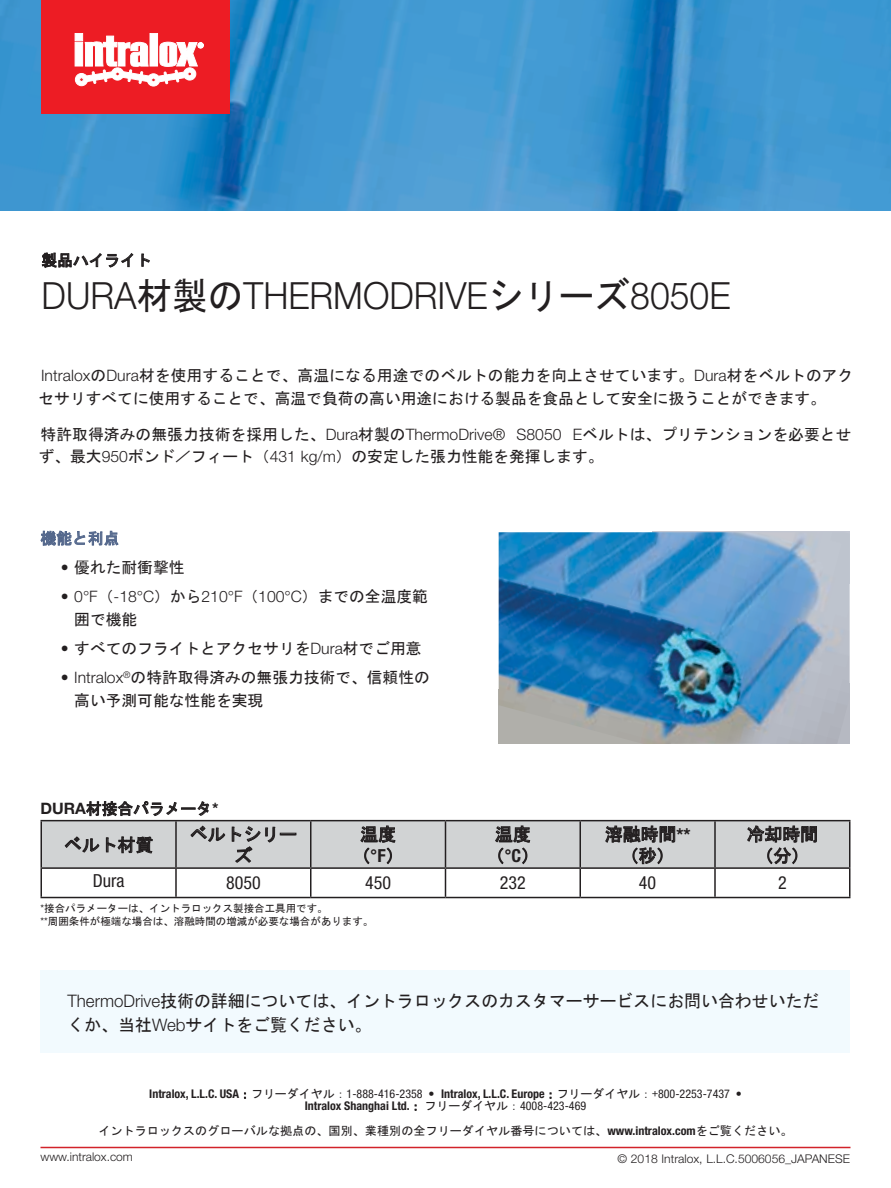
<style>
.page{position:relative;width:891px;height:1188px;background:#fff}
.page>*{position:absolute;margin:0;border:0;box-sizing:border-box;transform-origin:0 0}
.t1{font:300 37.5px "Helvetica Neue LT Pro";color:#231f20;scale:.95 1}
.t2{font:18px/21.6px "MS Gothic";letter-spacing:-.005em;color:#231f20;text-align:center}
.t3{font:condensed 18px "Helvetica Neue LT Pro";color:#231f20}
.t4{font:17.25px/24px "MS Gothic";color:#231f20}
.t5{font:15.75px/22.5px "MS Gothic";color:#231f20}
.t6{font:300 15.75px "Helvetica Neue LT Pro";color:#231f20}
.t7{font:15.75px "MS Gothic";color:#576a8e}
.t8{font:700 condensed 12px/12px "Helvetica Neue LT Pro";color:#231f20;text-align:center}
.t9{font:12px "MS Gothic";color:#231f20}
.t10{font:300 12px "Helvetica Neue LT Pro";color:#231f20}
.t11{font:10.5px "MS Gothic";color:#231f20}
.s1{font-family:"MS Gothic";font-weight:400}
.s2{font-family:"Helvetica Neue LT Pro";font-weight:300}
.s3{font-family:"Helvetica Neue LT Pro";font-weight:700}
.s4{font-family:"Helvetica Neue LT Pro";font-weight:700;font-stretch:condensed}
.s5{font-family:"Helvetica Neue LT Pro"}
.s6{font-family:"MS Gothic";font-weight:400;font-stretch:normal}
.s7{font-weight:400}
.s8{font-stretch:normal}
</style>
<div class="page">
<img style="left:0;top:0;width:891px;height:210px">
<svg style="left:42px;top:253px;width:91px;height:15px"></svg>
<svg style="left:141px;top:254px;width:9px;height:13px"></svg>
<svg style="left:41px;top:531px;width:78px;height:15px"></svg>
<div style="left:41px;top:0;width:189px;height:114px;background:#ed1c24"></div>
<div style="left:75px;top:33px;width:8px;height:8px;background:#fff"></div>
<div style="left:150px;top:33px;width:8px;height:33px;background:#fff"></div>
<svg style="left:75px;top:36px;width:129px;height:50px"></svg>
<img style="left:499px;top:532px;width:351px;height:212px">
<hr style="left:40px;top:1147px;width:810px;height:1px;background:#d2232a">
<div style="left:40px;top:971px;width:810px;height:82px;background:#f2fafe"></div>
<hr style="left:40px;top:820px;width:136px;height:1px;background:#231f20">
<hr style="left:40px;top:821px;width:2px;height:46px;background:#231f20">
<hr style="left:40px;top:867px;width:136px;height:2px;background:#231f20">
<hr style="left:40px;top:869px;width:2px;height:28px;background:#231f20">
<hr style="left:40px;top:897px;width:136px;height:1px;background:#231f20">
<svg style="left:41px;top:801px;width:809px;height:97px"></svg>
<p class="t5" style="left:41px;top:249px;width:112px">製品ハイライト</p>
<h1 class="t1" style="left:42px;top:272px;width:727px">DURA<span class="s1">材製の</span>THERMODRIVE<span class="s1">シリーズ</span>8050E</h1>
<p class="t5" style="left:39px;top:365px;width:817px"><span class="s2">Intralox</span>の<span class="s2">Dura</span>材を使用することで、高温になる用途でのベルトの能力を向上させています。<span class="s2">Dura</span>材をベルトのアクセサリすべてに使用することで、高温で負荷の高い用途における製品を食品として安全に扱うことができます。</p>
<p class="t5" style="left:39px;top:423px;width:814px">特許取得済みの無張力技術を採用した、<span class="s2">Dura</span>材製の<span class="s2">ThermoDrive® S8050 E</span>ベルトは、プリテンションを必要とせず、最大<span class="s2">950</span>ポンド／フィート（<span class="s2">431 kg/m</span>）の安定した張力性能を発揮します。</p>
<p class="t7" style="left:41px;top:530px;width:80px">機能と利点</p>
<p class="t5" style="left:61px;top:556px;width:125px"><span class="s2">•</span> 優れた耐衝撃性</p>
<p class="t6" style="left:61px;top:587px;width:369px">• 0°F<span class="s1">（</span>-18°C<span class="s1">）から</span>210°F<span class="s1">（</span>100°C<span class="s1">）までの全温度範</span></p>
<p class="t5" style="left:74px;top:608px;width:64px">囲で機能</p>
<p class="t5" style="left:61px;top:637px;width:362px"><span class="s2">•</span> すべてのフライトとアクセサリを<span class="s2">Dura</span>材でご用意</p>
<p class="t5" style="left:74px;top:666px;width:357px;text-indent:-14px"><span class="s2">• Intralox</span><sup>®</sup>の特許取得済みの無張力技術で、信頼性の高い予測可能な性能を実現</p>
<p class="t5" style="left:40px;top:797px;width:179px"><span class="s3">DURA</span>材接合パラメータ<span class="s3">*</span></p>
<p class="t2" style="left:64px;top:834px;width:91px">ベルト材質</p>
<p class="t2" style="left:190px;top:823px;width:109px">ベルトシリーズ</p>
<p class="t2" style="left:352px;top:823px;width:53px">温度（<span class="s4">°F</span>）</p>
<p class="t2" style="left:486px;top:823px;width:54px">温度（<span class="s4">°C</span>）</p>
<p class="t2" style="left:605px;top:823px;width:87px">溶融時間<span class="s4">**</span>（秒）</p>
<p class="t2" style="left:747px;top:823px;width:73px">冷却時間（分）</p>
<p class="t3" style="left:93px;top:870px;width:33px">Dura</p>
<p class="t3" style="left:226px;top:872px;width:36px">8050</p>
<p class="t3" style="left:365px;top:872px;width:27px">450</p>
<p class="t3" style="left:500px;top:872px;width:27px">232</p>
<p class="t3" style="left:639px;top:872px;width:19px">40</p>
<p class="t3" style="left:778px;top:872px;width:10px">2</p>
<p class="t11" style="left:40px;top:903px;width:289px"><span class="s5">*</span>接合パラメーターは、イントラロックス製接合工具用です。</p>
<p class="t11" style="left:40px;top:916px;width:334px"><span class="s5">**</span>周囲条件が極端な場合は、溶融時間の増減が必要な場合があります。</p>
<p class="t4" style="left:68px;top:988px;width:753px"><span class="s2">ThermoDrive</span>技術の詳細については、イントラロックスのカスタマーサービスにお問い合わせいただくか、当社<span class="s2">Web</span>サイトをご覧ください。</p>
<p class="t8" style="left:149px;top:1088px;width:594px">Intralox, L.L.C. USA<span class="s6">：フリーダイヤル：</span><span class="s7">1-888-416-2358</span> <span class="s8">•</span> Intralox, L.L.C. Europe<span class="s6">：フリーダイヤル：+</span><span class="s7">800-2253-7437</span> <span class="s8">•<br></span>Intralox Shanghai Ltd.<span class="s6">：フリーダイヤル：</span><span class="s7">4008-423-469</span></p>
<p class="t9" style="left:98px;top:1125px;width:696px">イントラロックスのグローバルな拠点の、国別、業種別の全フリーダイヤル番号については、<span class="s4">www.intralox.com</span>をご覧ください。</p>
<p class="t10" style="left:40px;top:1149px;width:94px">www.intralox.com</p>
<p class="t10" style="left:618px;top:1152px;width:234px">© 2018 Intralox, L.L.C.5006056<span class="s1">_</span>JAPANESE</p>
</div>
